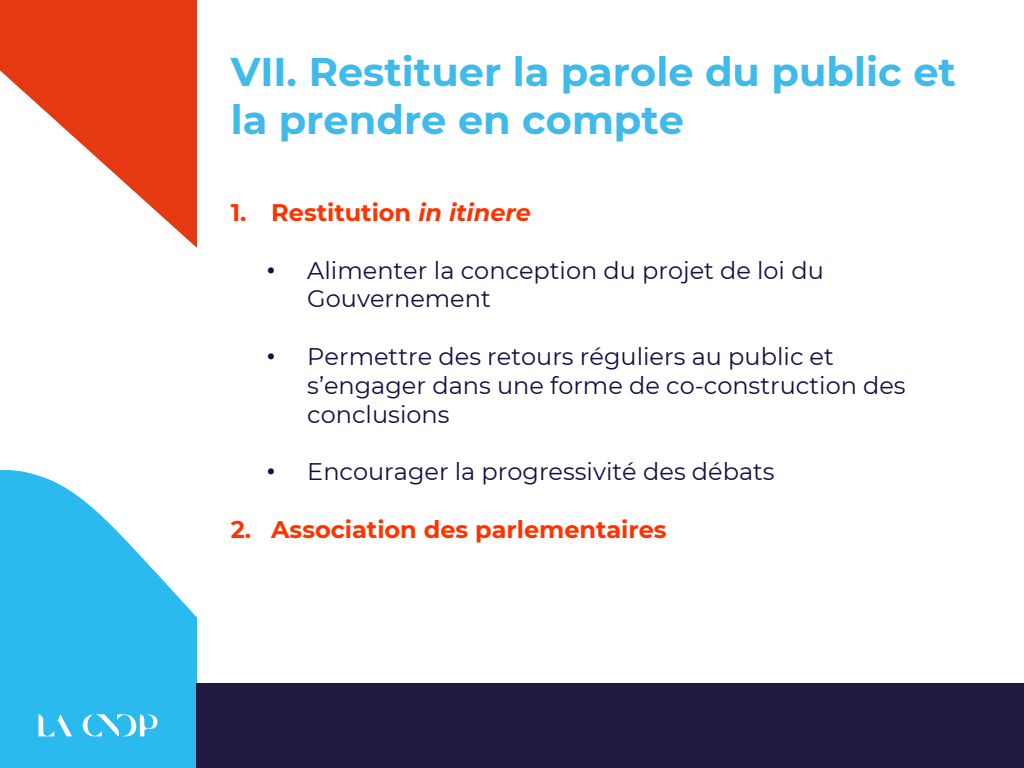
<style>
.page{position:relative;width:1024px;height:768px;background:#fff}
.page>*{position:absolute;margin:0;border:0;box-sizing:border-box;transform-origin:0 0}
.t1{font:700 40px/48px "Montserrat";color:#3fbaea}
.t2{font:24px/28.8px "Montserrat";color:#160f42}
.t3{font:700 24px "Montserrat";color:#f30}
.s1{font-style:italic}
.s2{font-family:"Arial"}
</style>
<div class="page">
<svg style="left:0;top:0;width:197px;height:248px;fill:#e53a11"></svg>
<svg style="left:0;top:470px;width:197px;height:298px;fill:#2bbaed"></svg>
<svg style="left:39px;top:714px;width:33px;height:22px"></svg>
<svg style="left:83px;top:714px;width:75px;height:22px"></svg>
<div style="left:197px;top:683px;width:827px;height:85px;background:#21193f"></div>
<h1 class="t1" style="left:231px;top:46px;width:727px">VII. Restituer la parole du public et la prendre en compte</h1>
<p class="t3" style="left:231px;top:195px;width:302px">1. Restitution <span class="s1">in itinere</span></p>
<p class="t2" style="left:307px;top:255px;width:518px;text-indent:-41px"><span class="s2">•</span> Alimenter la conception du projet de loi du<br>Gouvernement</p>
<p class="t2" style="left:307px;top:341px;width:600px;text-indent:-41px"><span class="s2">•</span> Permettre des retours réguliers au public et s’engager dans une forme de co-construction des conclusions</p>
<p class="t2" style="left:267px;top:456px;width:509px"><span class="s2">•</span> Encourager la progressivité des débats</p>
<p class="t3" style="left:231px;top:512px;width:437px">2. Association des parlementaires</p>
</div>
